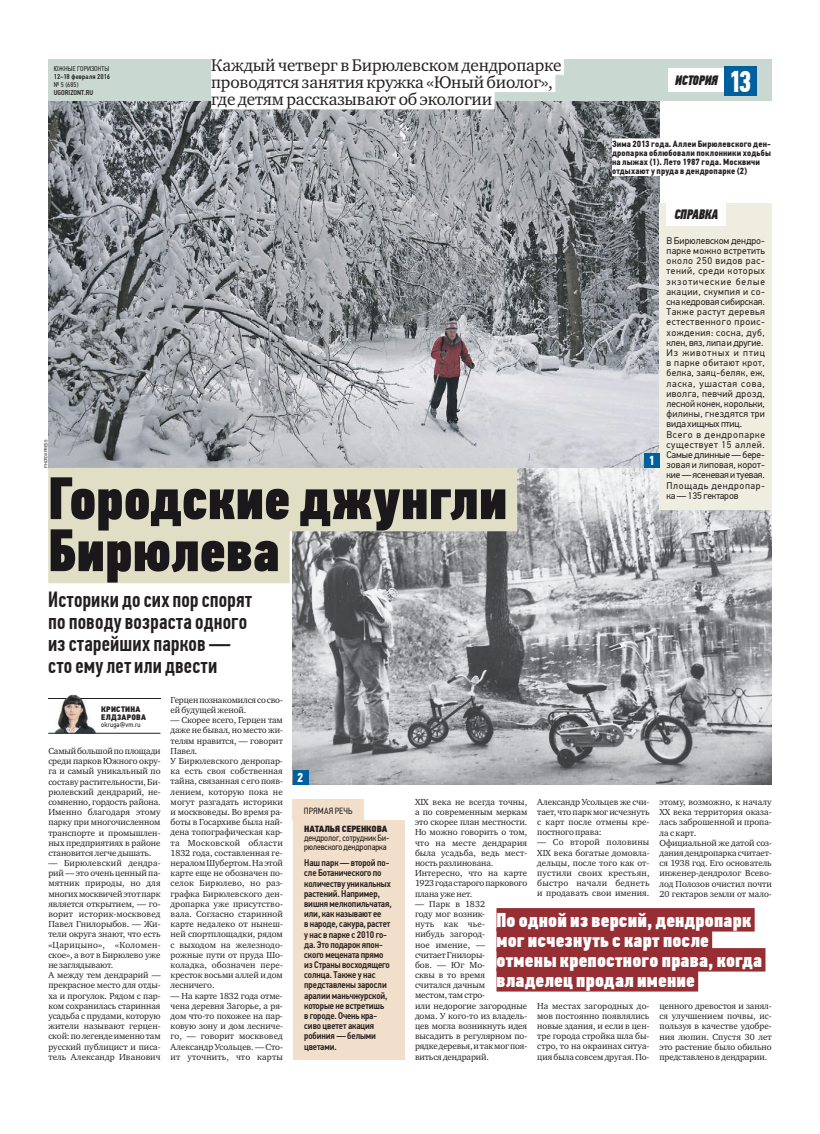
<style>
.page{position:relative;width:820px;height:1134px;background:#fff}
.page>*{position:absolute;margin:0;border:0;box-sizing:border-box;transform-origin:0 0}
.t1{font:60px/52px "PF Din Text Comp Pro X Black";color:#1a181b}
.t2{font:700 30px "PF Din Text Comp Pro";color:#fff}
.t3{font:500 22px/22px "PF Din Text Comp Pro";letter-spacing:.01em;color:#231f20}
.t4{font:20px/20px "PF Din Text Comp Pro X Black";letter-spacing:.01em;color:#fff}
.t5{font:17.3px/17.3px "Charter ITC";letter-spacing:-.01em;color:#231f20}
.t6{font:italic 13.6px "PF Din Text Comp Pro X Black";letter-spacing:-.015em;color:#231f20}
.t7{font:700 13px "PF Din Text Cond Pro";color:#fff}
.t8{font:9.6px/10.2px "PF Din Text Pro";letter-spacing:.04em;color:#231f20}
.t9{font:500 9.6px/10.2px "PF Din Text Cond Pro";letter-spacing:-.01em;color:#231f20}
.t10{font:9px/10.2px "Charter ITC";letter-spacing:-.005em;color:#231f20;text-align:justify}
.t11{font:700 9px/9px "PF Din Text Cond Pro";letter-spacing:.02em;color:#231f20}
.t12{font:9px/9px "PF Din Text Cond Pro";letter-spacing:-.01em;color:#231f20}
.t13{font:9px "PF Din Text Cond Pro X Black";letter-spacing:-.01em;color:#231f20}
.t14{font:9px "PF Din Text Cond Pro";letter-spacing:.015em;color:#231f20}
.t15{font:8px/8px "PF Din Text Cond Pro X Black";letter-spacing:.03em;color:#231f20}
.t16{font:7px "PF Din Text Cond Pro";color:#231f20}
.t17{font:500 7px "PF Din Text Cond Pro";letter-spacing:.03em;color:#231f20}
.t18{font:500 7px "PF Din Text Cond Pro";color:#231f20}
.t19{font:7px "PF Din Text Cond Pro";letter-spacing:.03em;color:#231f20}
.t20{font:4.5px "PF Din Text Pro";color:#231f20}
</style>
<div class="page">
<img style="left:48px;top:101px;width:611px;height:367px">
<div style="left:48px;top:60px;width:723px;height:41px;background:#cad8d2"></div>
<div style="left:723px;top:66px;width:33px;height:29px;background:#005f9d"></div>
<div style="left:668px;top:69px;width:55px;height:23px;background:#fff"></div>
<div style="left:211px;top:55px;width:353px;height:20px;background:#fff"></div>
<div style="left:211px;top:72px;width:344px;height:20px;background:#fff"></div>
<div style="left:211px;top:89px;width:283px;height:20px;background:#fff"></div>
<hr style="left:48px;top:698px;width:112px;height:1px;background:#231f20">
<img style="left:48px;top:694px;width:55px;height:39px">
<svg style="left:101px;top:704px;width:2px;height:25px"></svg>
<img style="left:48px;top:698px;width:55px;height:1px">
<hr style="left:48px;top:733px;width:112px;height:1px;background:#231f20">
<img style="left:292px;top:468px;width:479px;height:316px">
<div style="left:611px;top:138px;width:159px;height:11px;background:#fff"></div>
<div style="left:611px;top:147px;width:160px;height:11px;background:#fff"></div>
<div style="left:611px;top:156px;width:150px;height:11px;background:#fff"></div>
<div style="left:611px;top:165px;width:137px;height:11px;background:#fff"></div>
<div style="left:293px;top:820px;width:111px;height:240px;background:#f2dfcb"></div>
<div style="left:292px;top:800px;width:72px;height:21px;background:#f2dfcb"></div>
<div style="left:659px;top:203px;width:112px;height:306px;background:#eeeddf"></div>
<div style="left:666px;top:203px;width:60px;height:22px;background:#fff"></div>
<div style="left:292px;top:770px;width:16px;height:14px;background:#005f9d"></div>
<div style="left:643px;top:453px;width:16px;height:15px;background:#005f9d"></div>
<div style="left:48px;top:468px;width:469px;height:63px;background:#e0dec5"></div>
<div style="left:48px;top:520px;width:241px;height:63px;background:#e0dec5"></div>
<div style="left:496px;top:908px;width:258px;height:23px;background:#962e33"></div>
<div style="left:496px;top:928px;width:216px;height:23px;background:#962e33"></div>
<div style="left:496px;top:948px;width:269px;height:23px;background:#962e33"></div>
<div style="left:496px;top:968px;width:202px;height:23px;background:#962e33"></div>
<p class="t16" style="left:54px;top:66px;width:57px">ЮЖНЫЕ ГОРИЗОНТЫ</p>
<p class="t17" style="left:54px;top:72px;width:58px">12–18 февраля 2016</p>
<p class="t16" style="left:54px;top:82px;width:26px">№ 5 (685)</p>
<p class="t18" style="left:54px;top:88px;width:41px">UGORIZONT.RU</p>
<h3 class="t5" style="left:211px;top:58px;width:352px">Каждый четверг в Бирюлевском дендропарке проводятся занятия кружка «Юный биолог», где детям рассказывают об экологии</h3>
<p class="t20" style="left:44px;top:468px;width:29px;rotate:-90deg">PHOTOXPRESS</p>
<h1 class="t1" style="left:48px;top:478px;width:460px">Городские джунгли<br>Бирюлева</h1>
<h3 class="t3" style="left:48px;top:589px;width:205px">Историки досих порспорят по поводувозрастаодного изстарейших парков — стоему лет или двести</h3>
<h3 class="t6" style="left:675px;top:71px;width:44px">ИСТОРИЯ</h3>
<h2 class="t2" style="left:728px;top:63px;width:25px">13</h2>
<p class="t11" style="left:611px;top:140px;width:160px">Зима 2013 года. Аллеи Бирюлевского ден&shy;дропарка облюбовали поклонники ходьбы на лыжах (1). Лето 1987 года. Москвичи отдыхают у пруда в дендропарке (2)</p>
<h3 class="t7" style="left:648px;top:456px;width:8px">1</h3>
<h3 class="t6" style="left:674px;top:206px;width:45px">СПРАВКА</h3>
<p class="t8" style="left:666px;top:236px;width:100px">В Бирюлевском дендро&shy;парке можно встретить около 250 видов рас&shy;тений, среди которых экзотические белые акации, скумпия и со&shy;сна кедровая сибирская.<br>Также растут деревья естественного проис&shy;хождения: сосна, дуб, клен, вяз, липа идругие.<br>Из животных и птиц в парке обитают крот, белка, заяц-беляк, еж, ласка, ушастая сова, иволга, певчий дрозд, лесной конек, корольки, филины, гнездятся три вида хищных птиц.<br>Всего в дендропарке существует 15 аллей.<br>Самые длинные — бере&shy;зовая и липовая, корот&shy;кие — ясеневаяитуевая.<br>Площадь дендропар&shy;ка — 135 гектаров</p>
<p class="t15" style="left:101px;top:706px;width:46px">КРИСТИНА<br>ЕЛДЗАРОВА</p>
<p class="t19" style="left:101px;top:721px;width:41px">okruga@vm.ru</p>
<p class="t10" style="left:48px;top:746px;width:114px">Самый большой по площади среди парков Южного окру&shy;га и самый уникальный по составу растительности, Би&shy;рюлевский дендрарий, не&shy;сомненно, гордость района.<br>Именно благодаря этому парку при многочисленном транспорте и промышлен&shy;ных предприятиях в районе становится легче дышать.</p>
<p class="t10" style="left:48px;top:859px;width:114px;text-align:left">— Бирюлевский дендра&shy;рий — это очень ценный па&shy;мятник природы, но для многих москвичей этот парк является открытием, — го&shy;ворит историк-москвовед<br>Павел Гнилорыбов. — Жи&shy;тели округа знают, что есть «Царицыно», «Коломен&shy;ское», а вот в Бирюлево уже не заглядывают.<br>А между тем дендрарий — прекрасное место для отды&shy;ха и прогулок. Рядом с пар&shy;ком сохранилась старинная усадьба с прудами, которую жители называют герцен&shy;ской: по легенде именно там русский публицист и писа&shy;тель Александр Иванович</p>
<p class="t10" style="left:170px;top:695px;width:114px">Герцен познакомился со сво&shy;ей будущей женой.</p>
<p class="t10" style="left:170px;top:716px;width:114px;text-align:left">— Скорее всего, Герцен там даже не бывал, но место жи&shy;телям нравится, — говорит<br>Павел.<br>У Бирюлевского денропар&shy;ка есть своя собственная тайна, связанная с его появ&shy;лением, которую пока не могут разгадать историки и москвоведы. Во время ра&shy;боты в Госархиве была най&shy;дена топографическая кар&shy;та Московской области<br>1832 года, составленная ге&shy;нералом Шубертом. На этой карте еще не обозначен по&shy;селок Бирюлево, но раз&shy;графка Бирюлевского ден&shy;дропарка уже присутство&shy;вала. Согласно старинной карте недалеко от нынеш&shy;ней спортплощадки, рядом с выходом на железнодо&shy;рожные пути от пруда Шо&shy;коладка, обозначен пере&shy;кресток восьми аллей и дом лесничего.</p>
<p class="t10" style="left:170px;top:991px;width:114px">— На карте 1832 года отме&shy;чена деревня Загорье, а ря&shy;дом что-то похожее на пар&shy;ковую зону и дом лесниче&shy;го, — говорит москвовед Александр Усольцев. — Сто&shy;ит уточнить, что карты</p>
<h3 class="t7" style="left:297px;top:772px;width:8px">2</h3>
<p class="t14" style="left:304px;top:807px;width:50px">ПРЯМАЯ РЕЧЬ</p>
<p class="t13" style="left:304px;top:825px;width:85px">НАТАЛЬЯ СЕРЕНКОВА</p>
<p class="t12" style="left:304px;top:834px;width:87px">дендролог, сотрудник Би&shy;рюлевского дендропарка</p>
<p class="t9" style="left:304px;top:858px;width:89px">Нашпарк — второй по&shy;сле Ботанического по количеству уникальных растений. Например, вишнямелкопильчатая, или, как называют ее<br>в народе, сакура, растет у нас в парке с 2010 го&shy;да. Это подарок япон&shy;скогомецената прямо из Странывосходящего солнца. Также у нас представленызаросли аралииманьчжурской, которые не встретишь<br>в городе. Очень кра&shy;сиво цветет акация робиния — белыми цветами.</p>
<p class="t10" style="left:537px;top:797px;width:114px">Александр Усольцев же счи&shy;тает, что парк мог исчезнуть с карт после отмены кре&shy;постного права:</p>
<p class="t10" style="left:537px;top:838px;width:114px">— Со второй половины XIX века богатые домовла&shy;дельцы, после того как от&shy;пустили своих крестьян, быстро начали беднеть и продавать свои имения.</p>
<p class="t10" style="left:415px;top:797px;width:114px;text-align:left">XIX века не всегда точны, а по современным меркам это скорее план местности.<br>Но можно говорить о том, что на месте дендрария была усадьба, ведь мест&shy;ность разлино вана.<br>Интересно, что на карте<br>1923 года старого паркового плана уже нет.</p>
<p class="t10" style="left:415px;top:899px;width:114px;text-align:left">— Парк в 1832<br>году мог возник-<br>нуть как чье-<br>нибудь загород-<br>ное имение, —<br>считает Гнилоры-<br>бов. — Юг Мо-<br>сквы в то время<br>считался дачным<br>местом, там стро-<br>или недорогие загородные дома. У кого-то из владель&shy;цев могла возникнуть идея высадить в регулярном по&shy;рядке деревья, и так мог поя&shy;виться дендрарий.</p>
<p class="t10" style="left:659px;top:797px;width:114px;text-align:left">этому, возможно, к началу<br>XX века территория оказа&shy;лась заброшенной и пропа&shy;ла с карт.<br>Официальной же датой соз&shy;дания дендропарка считает&shy;ся 1938 год. Его основатель инженер-дендролог Всево&shy;лод Полозов очистил почти<br>20 гектаров земли от мало-</p>
<h3 class="t4" style="left:496px;top:912px;width:267px">По одной из версий, дендропарк мог исчезнуть с карт после отменыкрепостного права, когда владелец продал имение</h3>
<p class="t10" style="left:537px;top:1001px;width:114px">На местах загородных до&shy;мов постоянно появлялись новые здания, и если в цен&shy;тре города стройка шла бы&shy;стро, то на окраинах ситуа&shy;ция была совсем другая. По-</p>
<p class="t10" style="left:659px;top:1001px;width:114px">ценного древостоя и занял&shy;ся улучшением почвы, ис&shy;пользуя в качестве удобре&shy;ния люпин. Спустя 30 лет это растение было обильно представлено в дендрарии.</p>
</div>
